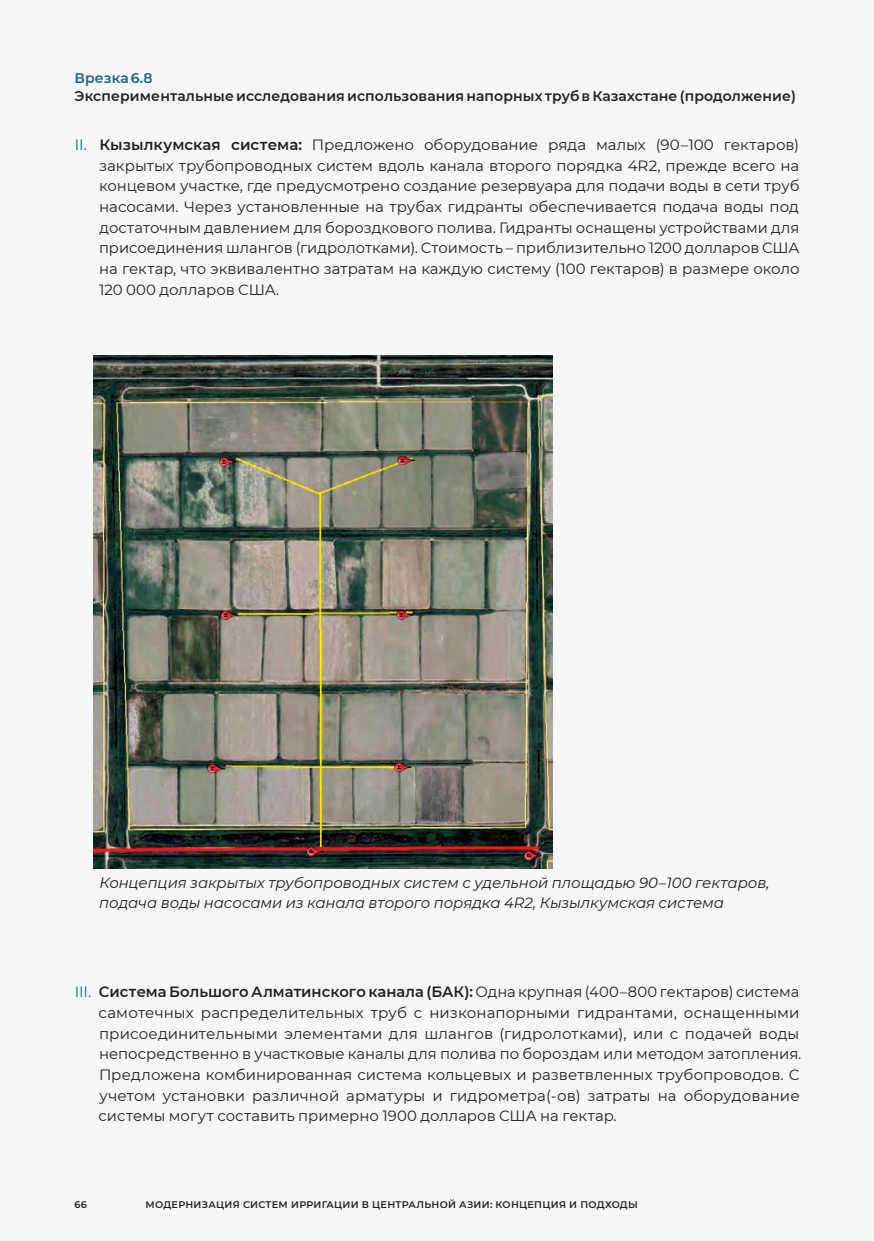
<style>
.page{position:relative;width:874px;height:1241px;background:#fff}
.page>*{position:absolute;margin:0;border:0;box-sizing:border-box;transform-origin:0 0}
.t1{font:14.88px/20.7px "Montserrat";letter-spacing:.005em;color:#231f20;text-align:justify}
.t2{font:italic 14.88px/19.8px "Montserrat";letter-spacing:-.01em;color:#231f20}
.Caption___Box{font:600 14px/17.5px "Montserrat";letter-spacing:.01em;color:#231f20}
.pagination_numbers{font:600 9.62px "Montserrat";letter-spacing:.03em;color:#231f20}
.s1{color:#1f6385}
.s2{font-weight:600}
</style>
<div class="page">
<div style="left:0;top:0;width:873px;height:1240px;background:#f6f7f9"></div>
<img style="left:93px;top:355px;width:459px;height:513px">
<p class="Caption___Box" style="left:75px;top:69px;width:722px"><span class="s1">Врезка 6.8<br></span>Экспериментальные исследования использования напорных труб в Казахстане (продолжение)</p>
<p class="t1" style="left:99px;top:134px;width:701px;text-indent:-24px"><span class="s1">II.</span> <span class="s2">Кызылкумская система:</span> Предложено оборудование ряда малых (90–100 гектаров) закрытых трубопроводных систем вдоль канала второго порядка 4R2, прежде всего на концевом участке, где предусмотрено создание резервуара для подачи воды в сети труб насосами. Через установленные на трубах гидранты обеспечивается подача воды под достаточным давлением для бороздкового полива. Гидранты оснащены устройствами для присоединения шлангов (гидролотками). Стоимость – приблизительно 1200 долларов США на гектар, что эквивалентно затратам на каждую систему (100 гектаров) в размере около 120 000 долларов США.</p>
<p class="t2" style="left:99px;top:872px;width:671px">Концепция закрытых трубопроводных систем с удельной площадью 90–100 гектаров, подача воды насосами из канала второго порядка 4R2, Кызылкумская система</p>
<p class="t1" style="left:99px;top:981px;width:704px;text-align:left;text-indent:-24px"><span class="s1">III.</span> <span class="s2">Система Большого Алматинского канала (БАК):</span> Одна крупная (400–800 гектаров) система самотечных распределительных труб с низконапорными гидрантами, оснащенными присоединительными элементами для шлангов (гидролотками), или с подачей воды непосредственно в участковые каналы для полива по бороздам или методом затопления.<br>Предложена комбинированная система кольцевых и разветвленных трубопроводов. С учетом установки различной арматуры и гидрометра(-ов) затраты на оборудование системы могут составить примерно 1900 долларов США на гектар.</p>
<p class="pagination_numbers" style="left:74px;top:1197px;width:14px">66</p>
<p class="pagination_numbers" style="left:146px;top:1197px;width:493px">МОДЕРНИЗАЦИЯ СИСТЕМ ИРРИГАЦИИ В ЦЕНТРАЛЬНОЙ АЗИИ: КОНЦЕПЦИЯ И ПОДХОДЫ</p>
</div>
